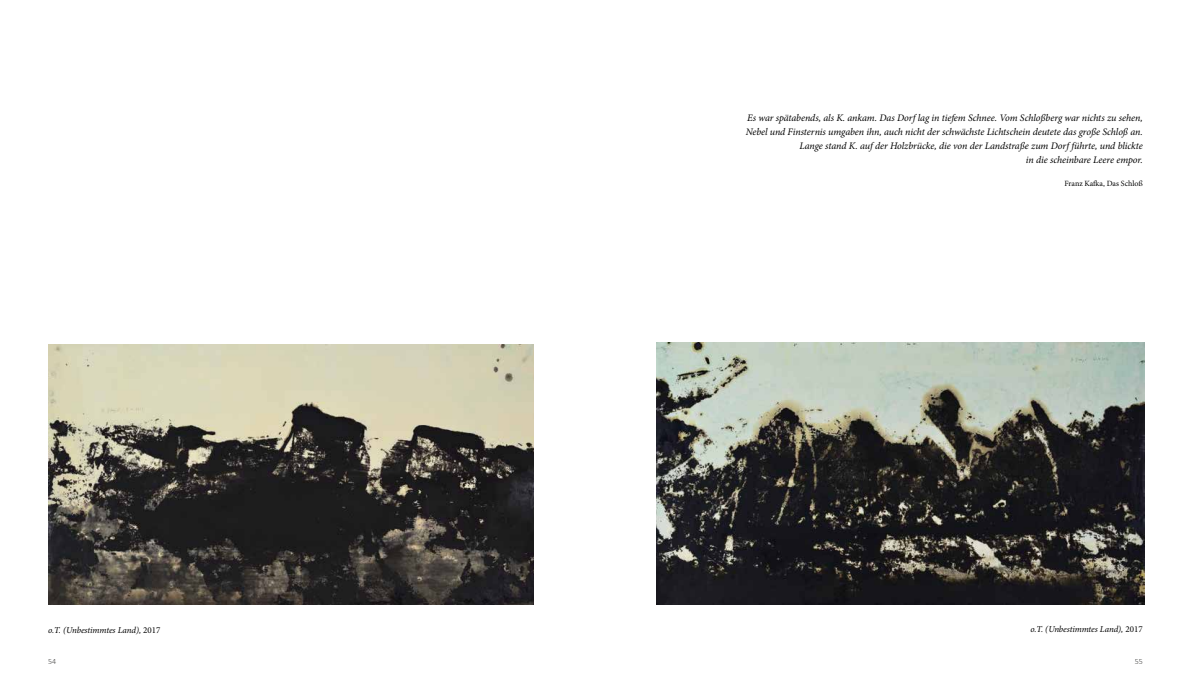
<style>
.page{position:relative;width:1191px;height:681px;background:#fff}
.page>*{position:absolute;margin:0;border:0;box-sizing:border-box;transform-origin:0 0}
.t1{font:italic 10px/14px "Minion Pro";letter-spacing:-.005em;color:#000;text-align:right}
.t2{font:italic 9px "Minion Pro";letter-spacing:-.01em;color:#000}
.t3{font:8px "Minion Pro";color:#000}
.t4{font:300 8px "Calibri";color:#4a4a49}
.s1{font-style:normal}
</style>
<div class="page">
<img style="left:656px;top:342px;width:488px;height:262px">
<img style="left:48px;top:344px;width:485px;height:260px">
<p class="t1" style="left:746px;top:110px;width:398px">Es war spätabends, als K. ankam. Das Dorf lag in tiefem Schnee. Vom Schloßberg war nichts zu sehen, Nebel und Finsternis umgaben ihn, auch nicht der schwächste Lichtschein deutete das große Schloß an.<br>Lange stand K. auf der Holzbrücke, die von der Landstraße zum Dorf führte, und blickte<br>in die scheinbare Leere empor.</p>
<p class="t3" style="left:1064px;top:178px;width:80px">Franz Kafka, Das Schloß</p>
<p class="t2" style="left:48px;top:623px;width:114px">o.T. (Unbestimmtes Land), <span class="s1">2017</span></p>
<p class="t2" style="left:1030px;top:623px;width:114px">o.T. (Unbestimmtes Land), <span class="s1">2017</span></p>
<p class="t4" style="left:48px;top:656px;width:10px">54</p>
<p class="t4" style="left:1134px;top:656px;width:10px">55</p>
</div>
